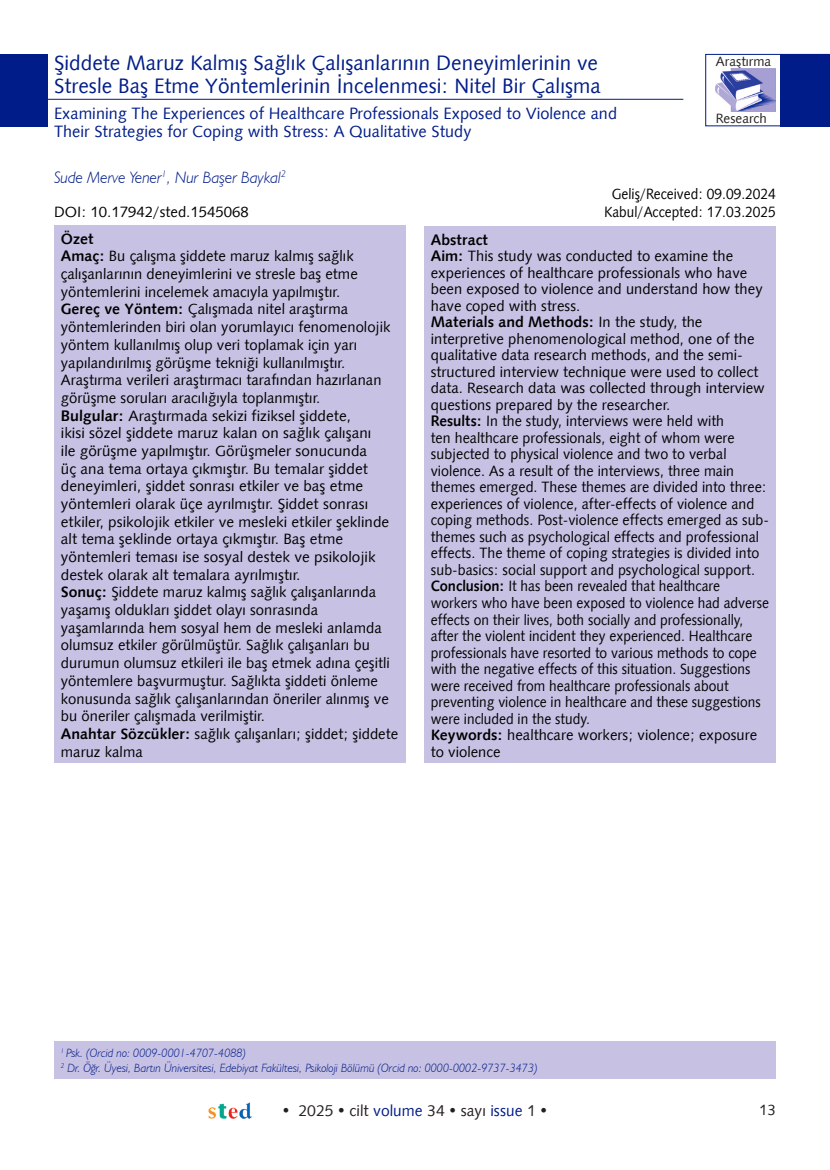
<style>
.page{position:relative;width:830px;height:1170px;background:#fff}
.page>*{position:absolute;margin:0;border:0;box-sizing:border-box;transform-origin:0 0}
.t1{font:21px "Humanist 531 BT Roman A";color:#001c88}
.t2{font:16.5px/18.8px "Humanist 531 BT Roman A";color:#001c88}
.t3{font:italic 300 16.5px "Humanist 521 BT";color:#001c88}
.t4{font:15.75px "Humanist 531 BT Roman A";color:#231f20}
.STED_Metin{font:15px/17.7px "Humanist 531 BT Roman A";color:#000}
.STED_Metin-2{font:15px/16.5px "Humanist 531 BT Roman A";color:#000;scale:.96 1}
.STED_Metin-3{font:15px/16.5px "Humanist 531 BT Roman A";color:#000;scale:.93 1}
.STED_Metin-4{font:15px "Humanist 531 BT Roman A";color:#000;scale:.92 1}
.STED_Metin-5{font:15px "Humanist 531 BT Bold A";color:#000}
.t5{font:15px "Humanist 531 BT Roman A";color:#231f20}
.t6{font:13.5px "Humanist 531 BT Roman A";color:#231f20}
.t7{font:italic 300 12px "Humanist 521 BT";color:#001c88}
.s1{font-family:"Humanist 531 BT Bold A"}
.s2{color:#001c88}
</style>
<div class="page">
<img style="left:209px;top:1102px;width:42px;height:16px">
<hr style="left:44px;top:99px;width:639px;height:1px;background:#001c88">
<div style="left:0;top:54px;width:48px;height:72px;background:#001c88"></div>
<div style="left:424px;top:226px;width:351px;height:537px;background:#c7c1e3"></div>
<div style="left:54px;top:225px;width:352px;height:538px;background:#c7c1e3"></div>
<div style="left:54px;top:1041px;width:721px;height:37px;background:#c7c1e3"></div>
<div style="left:705px;top:54px;width:124px;height:72px;border:1px solid #001c88"></div>
<div style="left:779px;top:54px;width:50px;height:72px;background:#001c88"></div>
<img style="left:715px;top:69px;width:59px;height:42px">
<p class="t1" style="left:54px;top:49px;width:545px">Şiddete Maruz Kalmış Sağlık Çalışanlarının Deneyimlerinin ve</p>
<p class="t6" style="left:715px;top:53px;width:57px">Araştırma</p>
<p class="t1" style="left:54px;top:72px;width:548px">Stresle Baş Etme Yöntemlerinin İncelenmesi: Nitel Bir Çalışma</p>
<p class="t2" style="left:54px;top:103px;width:564px">Examining The Experiences of Healthcare Professionals Exposed to Violence and<br>Their Strategies for Coping with Stress: A Qualitative Study</p>
<p class="t3" style="left:54px;top:167px;width:233px">Sude Merve Yener<sup>1</sup>, Nur Başer Baykal<sup>2</sup></p>
<p class="t6" style="left:715px;top:109px;width:52px">Research</p>
<p class="STED_Metin-4" style="left:611px;top:184px;width:180px">Geliş/Received: 09.09.2024</p>
<p class="STED_Metin-4" style="left:604px;top:202px;width:188px">Kabul/Accepted: 17.03.2025</p>
<p class="STED_Metin" style="left:54px;top:203px;width:196px">DOI: 10.17942/sted.1545068</p>
<p class="STED_Metin-5" style="left:61px;top:229px;width:34px">Özet</p>
<p class="STED_Metin" style="left:61px;top:247px;width:298px"><span class="s1">Amaç:</span> Bu çalışma şiddete maruz kalmış sağlık çalışanlarının deneyimlerini ve stresle baş etme yöntemlerini incelemek amacıyla yapılmıştır.</p>
<p class="STED_Metin" style="left:61px;top:300px;width:331px"><span class="s1">Gereç ve Yöntem:</span> Çalışmada nitel araştırma yöntemlerinden biri olan yorumlayıcı fenomenolojik yöntem kullanılmış olup veri toplamak için yarı yapılandırılmış görüşme tekniği kullanılmıştır.<br>Araştırma verileri araştırmacı tarafından hazırlanan görüşme soruları aracılığıyla toplanmıştır.</p>
<p class="STED_Metin" style="left:61px;top:406px;width:330px"><span class="s1">Bulgular:</span> Araştırmada sekizi fiziksel şiddete,<br>ikisi sözel şiddete maruz kalan on sağlık çalışanı ile görüşme yapılmıştır. Görüşmeler sonucunda<br>üç ana tema ortaya çıkmıştır. Bu temalar şiddet deneyimleri, şiddet sonrası etkiler ve baş etme yöntemleri olarak üçe ayrılmıştır. Şiddet sonrası etkiler, psikolojik etkiler ve mesleki etkiler şeklinde alt tema şeklinde ortaya çıkmıştır. Baş etme yöntemleri teması ise sosyal destek ve psikolojik destek olarak alt temalara ayrılmıştır.</p>
<p class="STED_Metin" style="left:61px;top:583px;width:330px"><span class="s1">Sonuç:</span> Şiddete maruz kalmış sağlık çalışanlarında yaşamış oldukları şiddet olayı sonrasında yaşamlarında hem sosyal hem de mesleki anlamda olumsuz etkiler görülmüştür. Sağlık çalışanları bu durumun olumsuz etkileri ile baş etmek adına çeşitli yöntemlere başvurmuştur. Sağlıkta şiddeti önleme konusunda sağlık çalışanlarından öneriler alınmış ve bu öneriler çalışmada verilmiştir.</p>
<p class="STED_Metin" style="left:61px;top:724px;width:339px"><span class="s1">Anahtar Sözcükler:</span> sağlık çalışanları; şiddet; şiddete maruz kalma</p>
<p class="STED_Metin-5" style="left:430px;top:230px;width:59px">Abstract</p>
<p class="STED_Metin" style="left:430px;top:247px;width:333px;line-height:16.5px"><span class="s1">Aim:</span> This study was conducted to examine the experiences of healthcare professionals who have been exposed to violence and understand how they have coped with stress.</p>
<p class="STED_Metin" style="left:430px;top:313px;width:335px;line-height:16.5px"><span class="s1">Materials and Methods:</span> In the study, the interpretive phenomenological method, one of the qualitative data research methods, and the semi&shy;structured interview technique were used to collect data. Research data was collected through interview questions prepared by the researcher.</p>
<p class="STED_Metin-2" style="left:430px;top:412px;width:354px"><span class="s1">Results:</span> In the study, interviews were held with<br>ten healthcare professionals, eight of whom were subjected to physical violence and two to verbal violence. As a result of the interviews, three main themes emerged. These themes are divided into three: experiences of violence, after-effects of violence and coping methods. Post-violence effects emerged as sub&shy;themes such as psychological effects and professional effects. The theme of coping strategies is divided into sub-basics: social support and psychological support.</p>
<p class="STED_Metin-3" style="left:430px;top:577px;width:365px"><span class="s1">Conclusion:</span> It has been revealed that healthcare workers who have been exposed to violence had adverse effects on their lives, both socially and professionally, after the violent incident they experienced. Healthcare professionals have resorted to various methods to cope with the negative effects of this situation. Suggestions were received from healthcare professionals about preventing violence in healthcare and these suggestions were included in the study.</p>
<p class="STED_Metin" style="left:430px;top:726px;width:328px;line-height:16.5px"><span class="s1">Keywords:</span> healthcare workers; violence; exposure to violence</p>
<p class="t7" style="left:61px;top:1045px;width:187px"><sup>1</sup> Psk. (Orcid no: 0009-0001-4707-4088)</p>
<p class="t7" style="left:61px;top:1060px;width:478px"><sup>2</sup> Dr. Öğr. Üyesi, Bartın Üniversitesi, Edebiyat Fakültesi, Psikoloji Bölümü (Orcid no: 0000-0002-9737-3473)</p>
<p class="t4" style="left:282px;top:1100px;width:266px">• 2025 • cilt <span class="s2">volume</span> 34 • sayı <span class="s2">issue</span> 1 •</p>
<p class="t5" style="left:758px;top:1100px;width:18px">13</p>
</div>
